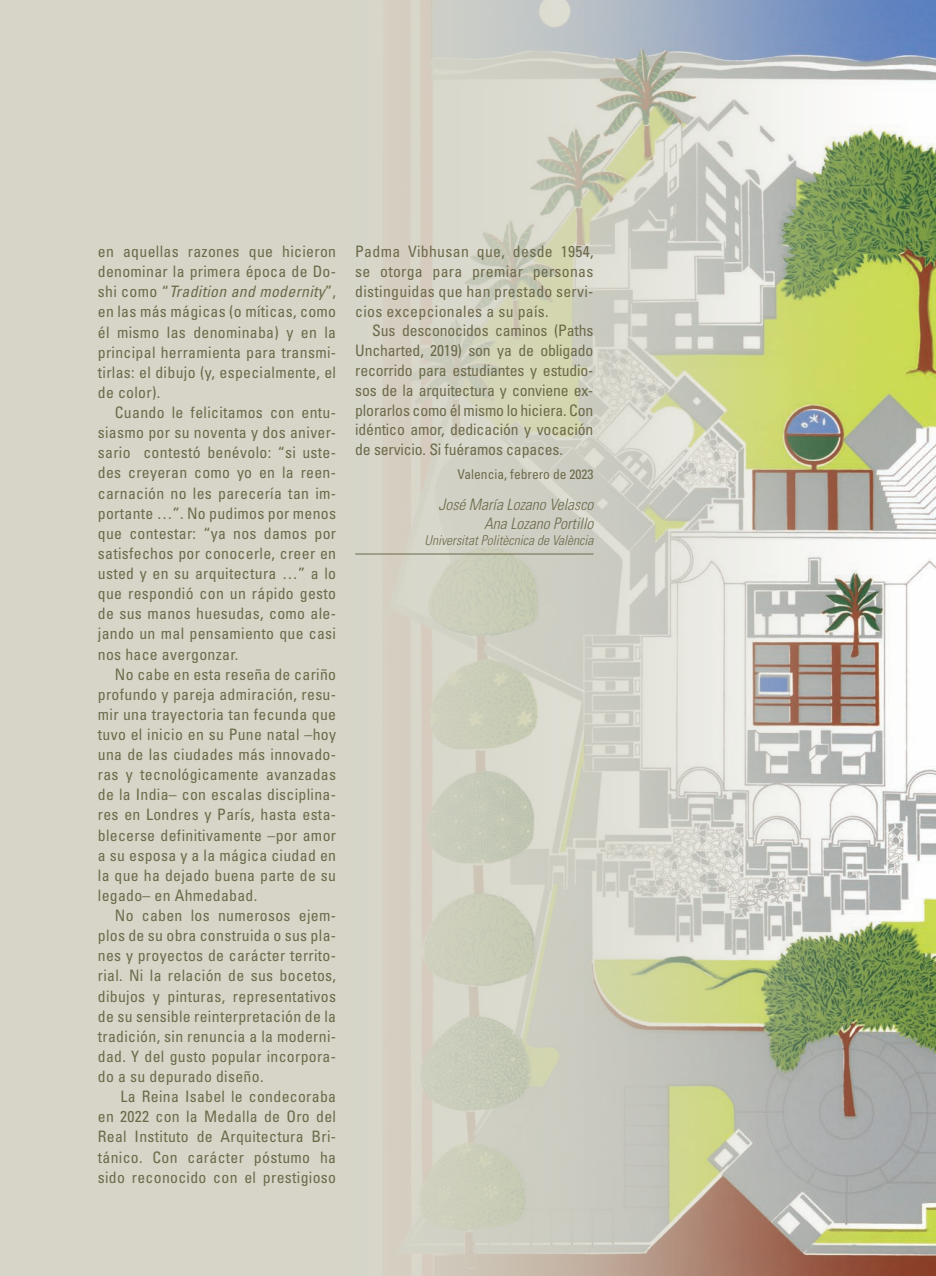
<style>
.page{position:relative;width:936px;height:1276px;background:#fff}
.page>*{position:absolute;margin:0;border:0;box-sizing:border-box;transform-origin:0 0}
.Pa5{font:condensed 15.75px/20.1px "Univers";letter-spacing:.02em;color:#6d6a4a;text-align:justify}
.firma_autor{font:italic 300 condensed 15.75px "Univers";color:#6d6a4a}
.firma_autor-2{font:italic 300 condensed 13.5px "Univers";color:#6d6a4a}
.t1{font:condensed 13.5px "Univers";color:#6d6a4a}
.s1{font-style:italic}
</style>
<div class="page">
<div style="left:0;top:0;width:935px;height:1276px;background:#d6d5c8"></div>
<img style="left:355px;top:0;width:216px;height:1276px">
<img style="left:571px;top:0;width:364px;height:1276px">
<hr style="left:355px;top:553px;width:238px;height:1px;background:#6d6a4a">
<p class="Pa5" style="left:98px;top:241px;width:240px">en aquellas razones que hicieron denominar la primera época de Do&shy;shi como “<span class="s1">Tradition and modernity</span>”, en las más mágicas (o míticas, como él mismo las denominaba) y en la principal herramienta para transmi&shy;tirlas: el dibujo (y, especialmente, el de color).</p>
<p class="Pa5" style="left:98px;top:402px;width:240px;text-indent:17px">Cuando le felicitamos con entu&shy;siasmo por su noventa y dos aniver&shy;sario contestó benévolo: “si uste&shy;des creyeran como yo en la reen&shy;carnación no les parecería tan im&shy;portante …”. No pudimos por menos que contestar: “ya nos damos por satisfechos por conocerle, creer en usted y en su arquitectura …” a lo que respondió con un rápido gesto de sus manos huesudas, como ale&shy;jando un mal pensamiento que casi nos hace avergonzar.</p>
<p class="Pa5" style="left:98px;top:664px;width:240px;text-indent:17px">No cabe en esta reseña de cariño profundo y pareja admiración, resu&shy;mir una trayectoria tan fecunda que tuvo el inicio en su Pune natal –hoy una de las ciudades más innovado&shy;ras y tecnológicamente avanzadas de la India– con escalas disciplina&shy;res en Londres y París, hasta esta&shy;blecerse definitivamente –por amor a su esposa y a la mágica ciudad en la que ha dejado buena parte de su legado– en Ahmedabad.</p>
<p class="Pa5" style="left:98px;top:905px;width:240px;text-indent:17px">No caben los numerosos ejem&shy;plos de su obra construida o sus pla&shy;nes y proyectos de carácter territo&shy;rial. Ni la relación de sus bocetos, dibujos y pinturas, representativos de su sensible reinterpretación de la tradición, sin renuncia a la moderni&shy;dad. Y del gusto popular incorpora&shy;do a su depurado diseño.</p>
<p class="Pa5" style="left:98px;top:1086px;width:240px;text-indent:23px">La Reina Isabel le condecoraba en 2022 con la Medalla de Oro del Real Instituto de Arquitectura Bri&shy;tánico. Con carácter póstumo ha sido reconocido con el prestigioso</p>
<p class="Pa5" style="left:355px;top:241px;width:240px">Padma Vibhusan que, desde 1954, se otorga para premiar personas distinguidas que han prestado servi&shy;cios excepcionales a su país.</p>
<p class="Pa5" style="left:355px;top:321px;width:240px;text-indent:17px">Sus desconocidos caminos (Paths Uncharted, 2019) son ya de obligado recorrido para estudiantes y estudio&shy;sos de la arquitectura y conviene ex&shy;plorarlos como él mismo lo hiciera. Con idéntico amor, dedicación y vocación de servicio. Si fuéramos capaces.</p>
<p class="t1" style="left:457px;top:466px;width:137px">Valencia, febrero de 2023</p>
<p class="firma_autor" style="left:438px;top:495px;width:157px">José María Lozano Velasco</p>
<p class="firma_autor" style="left:484px;top:513px;width:111px">Ana Lozano Portillo</p>
<p class="firma_autor-2" style="left:424px;top:532px;width:170px">Universitat Politècnica de València</p>
</div>
